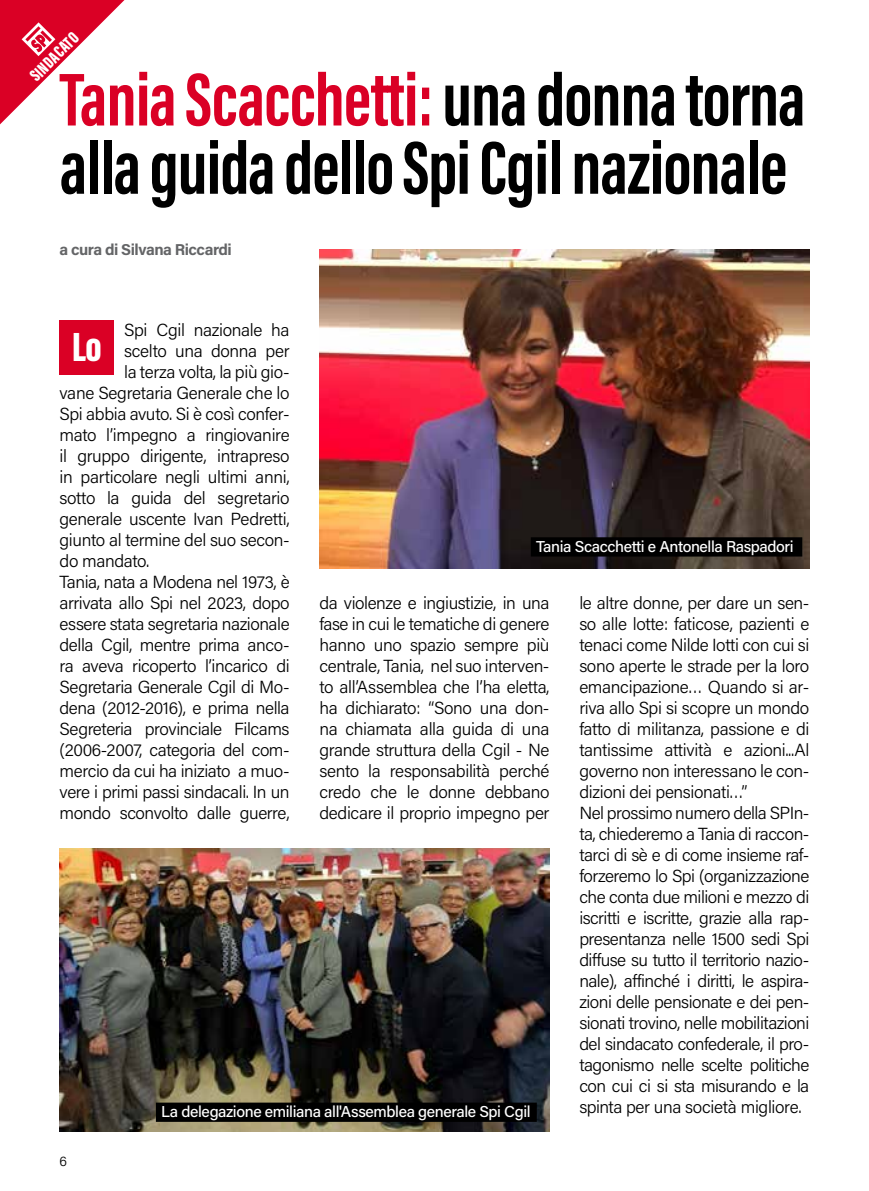
<style>
.page{position:relative;width:869px;height:1191px;background:#fff}
.page>*{position:absolute;margin:0;border:0;box-sizing:border-box;transform-origin:0 0}
.t1{font:700 77px/68.2px "Acumin Pro Extra Cond";letter-spacing:-.01em;color:#000}
.t2{font:900 42px "Acumin Pro Extra Cond";color:#fff}
.t3{font:300 17.5px/21px "Acumin Pro";letter-spacing:-.025em;color:#000;text-align:justify}
.t4{font:900 17.5px "Acumin Pro Extra Cond";color:#fff}
.t5{font:500 15.75px "Acumin Pro";letter-spacing:-.025em;color:#fff}
.t6{font:700 15.75px "Acumin Pro";letter-spacing:-.03em;color:#646567}
.t7{font:300 14px "Acumin Pro";color:#000}
.s1{color:#da0025}
</style>
<div class="page">
<svg style="left:0;top:0;width:124px;height:124px"></svg>
<img style="left:60px;top:848px;width:489px;height:283px">
<img style="left:319px;top:249px;width:490px;height:319px">
<div style="left:60px;top:320px;width:54px;height:54px;background:#da0025"></div>
<div style="left:532px;top:539px;width:268px;height:16px;background:#000"></div>
<div style="left:530px;top:537px;width:271px;height:19px;border:4px solid #000"></div>
<div style="left:158px;top:1104px;width:377px;height:16px;background:#000"></div>
<div style="left:156px;top:1102px;width:380px;height:19px;border:4px solid #000"></div>
<p class="t4" style="left:25px;top:71px;width:63px;rotate:-45deg">SINDACATO</p>
<h1 class="t1" style="left:60px;top:65px;width:747px"><span class="s1">Tania Scacchetti:</span> una donna torna alla guida dello Spi Cgil nazionale</h1>
<p class="t6" style="left:60px;top:238px;width:174px">a cura di Silvana Riccardi</p>
<p class="t3" style="left:124px;top:319px;width:167px">Spi Cgil nazionale ha</p>
<p class="t3" style="left:124px;top:340px;width:167px">scelto una donna per</p>
<p class="t3" style="left:124px;top:361px;width:167px">la terza volta, la più gio-</p>
<p class="t3" style="left:60px;top:382px;width:231px">vane Segretaria Generale che lo</p>
<p class="t3" style="left:60px;top:403px;width:231px">Spi abbia avuto. Si è così confer-</p>
<p class="t3" style="left:60px;top:424px;width:231px">mato l’impegno a ringiovanire</p>
<p class="t3" style="left:60px;top:445px;width:231px">il gruppo dirigente, intrapreso</p>
<p class="t3" style="left:60px;top:466px;width:231px">in particolare negli ultimi anni,</p>
<p class="t3" style="left:60px;top:487px;width:231px">sotto la guida del segretario</p>
<p class="t3" style="left:60px;top:508px;width:231px">generale uscente Ivan Pedretti,</p>
<p class="t3" style="left:60px;top:529px;width:231px">giunto al termine del suo secon-</p>
<p class="t3" style="left:60px;top:550px;width:91px">do mandato.</p>
<p class="t3" style="left:60px;top:571px;width:231px">Tania, nata a Modena nel 1973, è</p>
<p class="t3" style="left:60px;top:592px;width:231px">arrivata allo Spi nel 2023, dopo</p>
<p class="t3" style="left:60px;top:613px;width:231px">essere stata segretaria nazionale</p>
<p class="t3" style="left:60px;top:634px;width:231px">della Cgil, mentre prima anco-</p>
<p class="t3" style="left:60px;top:655px;width:231px">ra aveva ricoperto l’incarico di</p>
<p class="t3" style="left:60px;top:676px;width:231px">Segretaria Generale Cgil di Mo-</p>
<p class="t3" style="left:60px;top:697px;width:231px">dena (2012-2016), e prima nella</p>
<p class="t3" style="left:60px;top:718px;width:231px">Segreteria provinciale Filcams</p>
<p class="t3" style="left:60px;top:739px;width:231px">(2006-2007, categoria del com-</p>
<p class="t3" style="left:60px;top:760px;width:231px">mercio da cui ha iniziato a muo-</p>
<p class="t3" style="left:60px;top:781px;width:231px">vere i primi passi sindacali. In un</p>
<p class="t3" style="left:60px;top:802px;width:231px">mondo sconvolto dalle guerre,</p>
<h2 class="t2" style="left:72px;top:321px;width:31px">Lo</h2>
<p class="t5" style="left:536px;top:535px;width:259px">Tania Scacchetti e Antonella Raspadori</p>
<p class="t3" style="left:319px;top:592px;width:231px">da violenze e ingiustizie, in una fase in cui le tematiche di genere hanno uno spazio sempre più centrale, Tania, nel suo interven&shy;to all’Assemblea che l’ha eletta, ha dichiarato: “Sono una don&shy;na chiamata alla guida di una grande struttura della Cgil - Ne sento la responsabilità perché credo che le donne debbano dedicare il proprio impegno per</p>
<p class="t3" style="left:579px;top:592px;width:231px;text-align:left">le altre donne, per dare un sen&shy;so alle lotte: faticose, pazienti e tenaci come Nilde Iotti con cui si sono aperte le strade per la loro emancipazione… Quando si ar&shy;riva allo Spi si scopre un mondo fatto di militanza, passione e di tantissime attività e azioni...Al governo non interessano le con&shy;dizioni dei pensionati…”<br>Nel prossimo numero della SPIn&shy;ta, chiederemo a Tania di raccon&shy;tarci di sè e di come insieme raf&shy;forzeremo lo Spi (organizzazione che conta due milioni e mezzo di iscritti e iscritte, grazie alla rap&shy;presentanza nelle 1500 sedi Spi diffuse su tutto il territorio nazio&shy;nale), affinché i diritti, le aspira&shy;zioni delle pensionate e dei pen&shy;sionati trovino, nelle mobilitazioni del sindacato confederale, il pro&shy;tagonismo nelle scelte politiche con cui ci si sta misurando e la spinta per una società migliore.</p>
<p class="t5" style="left:161px;top:1100px;width:371px">La delegazione emiliana all'Assemblea generale Spi Cgil</p>
<p class="t7" style="left:60px;top:1151px;width:9px">6</p>
</div>
